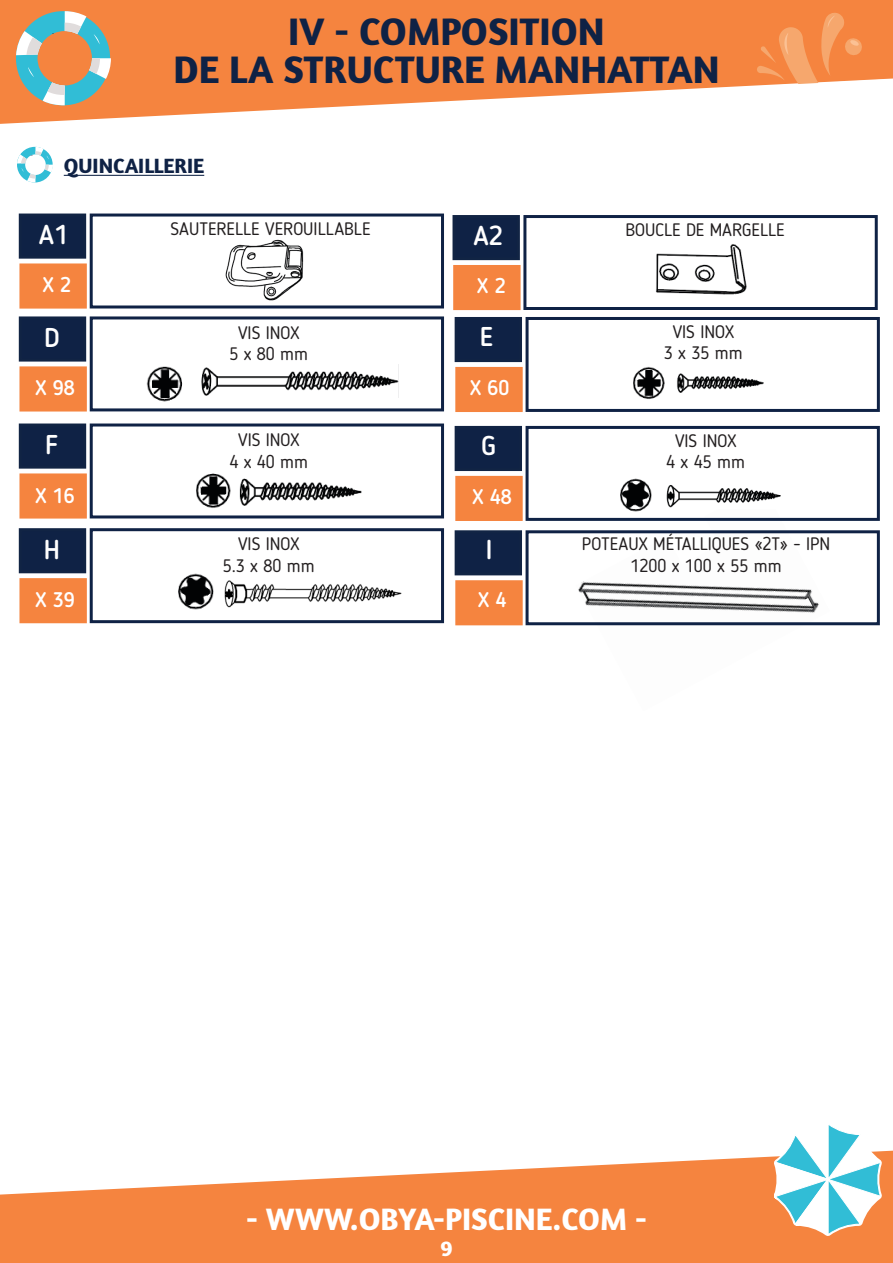
<style>
.page{position:relative;width:893px;height:1263px;background:#fff}
.page>*{position:absolute;margin:0;border:0;box-sizing:border-box;transform-origin:0 0}
.t1{font:700 39px "Amaranth";color:#0f2245}
.t2{font:700 31.5px "Amaranth";color:#fff}
.t3{font:500 27px "Blogger Sans";color:#fff}
.t4{font:700 22.5px "Amaranth";color:#fff}
.t5{font:500 21px "Blogger Sans";color:#fff}
.Style_de_paragraphe_1{font:700 21px "Amaranth";color:#0f2245}
.t6{font:18px "Blogger Sans";color:#231f20}
</style>
<div class="page">
<svg style="left:0;top:0;width:893px;height:124px;background:#f69154"></svg>
<svg style="left:0;top:1157px;width:762px;height:106px;fill:#f5843f"></svg>
<svg style="left:16px;top:11px;width:95px;height:94px;background:#aeaa92"></svg>
<svg style="left:757px;top:12px;width:136px;height:65px;background:#f58c4a"></svg>
<svg style="left:585px;top:77px;width:308px;height:47px"></svg>
<svg style="left:762px;top:1125px;width:131px;height:138px"></svg>
<hr style="left:64px;top:175px;width:140px;height:1px;background:#0f2245">
<svg style="left:17px;top:147px;width:36px;height:35px"></svg>
<img style="left:576px;top:581px;width:254px;height:45px">
<div style="left:455px;top:530px;width:67px;height:45px;background:#0f2245"></div>
<div style="left:526px;top:530px;width:354px;height:95px;border:3px solid #0f2245"></div>
<div style="left:455px;top:580px;width:68px;height:45px;background:#f5843f;border:3px solid #f5843f"></div>
<div style="left:455px;top:317px;width:67px;height:45px;background:#0f2245"></div>
<div style="left:526px;top:317px;width:354px;height:95px;border:3px solid #0f2245"></div>
<div style="left:455px;top:367px;width:68px;height:45px;background:#f5843f;border:3px solid #f5843f"></div>
<div style="left:455px;top:426px;width:67px;height:45px;background:#0f2245"></div>
<div style="left:526px;top:426px;width:354px;height:95px;border:3px solid #0f2245"></div>
<div style="left:455px;top:476px;width:68px;height:45px;background:#f5843f;border:3px solid #f5843f"></div>
<div style="left:19px;top:423px;width:67px;height:46px;background:#0f2245;border:3px solid #112444"></div>
<div style="left:90px;top:423px;width:354px;height:95px;border:3px solid #0f2245"></div>
<div style="left:19px;top:473px;width:68px;height:46px;background:#f5843f;border:3px solid #f5843f"></div>
<img style="left:677px;top:373px;width:87px;height:20px">
<img style="left:633px;top:366px;width:32px;height:33px">
<img style="left:666px;top:485px;width:115px;height:23px">
<img style="left:620px;top:478px;width:32px;height:34px">
<div style="left:19px;top:528px;width:67px;height:45px;background:#0f2245"></div>
<div style="left:90px;top:528px;width:354px;height:95px;border:3px solid #0f2245"></div>
<div style="left:19px;top:578px;width:68px;height:45px;background:#f5843f;border:3px solid #f5843f"></div>
<img style="left:179px;top:573px;width:35px;height:37px">
<img style="left:239px;top:478px;width:123px;height:28px">
<img style="left:197px;top:473px;width:34px;height:35px">
<div style="left:19px;top:316px;width:67px;height:46px;background:#0f2245;border:3px solid #112444"></div>
<div style="left:90px;top:316px;width:354px;height:95px;border:3px solid #0f2245"></div>
<div style="left:19px;top:366px;width:68px;height:45px;background:#f5843f;border:3px solid #f5843f"></div>
<img style="left:201px;top:367px;width:197px;height:29px">
<img style="left:147px;top:366px;width:36px;height:36px">
<div style="left:19px;top:214px;width:67px;height:45px;background:#0f2245"></div>
<div style="left:90px;top:214px;width:354px;height:94px;border:3px solid #0f2245"></div>
<div style="left:19px;top:263px;width:68px;height:46px;background:#f5843f;border:3px solid #f5843f"></div>
<div style="left:452px;top:215px;width:68px;height:45px;background:#0f2245;border:3px solid #112444"></div>
<div style="left:523px;top:215px;width:355px;height:95px;border:3px solid #0f2245"></div>
<div style="left:453px;top:265px;width:68px;height:45px;background:#f5843f;border:3px solid #f5843f"></div>
<img style="left:225px;top:239px;width:79px;height:62px">
<img style="left:656px;top:244px;width:91px;height:51px">
<img style="left:224px;top:580px;width:178px;height:28px">
<p class="t1" style="left:288px;top:7px;width:318px">IV - COMPOSITION</p>
<p class="t1" style="left:173px;top:45px;width:548px">DE LA STRUCTURE MANHATTAN</p>
<p class="Style_de_paragraphe_1" style="left:64px;top:153px;width:142px">QUINCAILLERIE</p>
<p class="t3" style="left:39px;top:218px;width:31px">A1</p>
<p class="t5" style="left:43px;top:272px;width:30px">X 2</p>
<p class="t3" style="left:44px;top:321px;width:17px">D</p>
<p class="t5" style="left:36px;top:375px;width:41px">X 98</p>
<p class="t3" style="left:45px;top:429px;width:15px">F</p>
<p class="t5" style="left:36px;top:483px;width:41px">X 16</p>
<p class="t3" style="left:44px;top:533px;width:18px">H</p>
<p class="t5" style="left:36px;top:587px;width:41px">X 39</p>
<p class="t6" style="left:171px;top:218px;width:201px">SAUTERELLE VEROUILLABLE</p>
<p class="t6" style="left:238px;top:322px;width:63px">VIS INOX</p>
<p class="t6" style="left:229px;top:343px;width:80px">5 x 80 mm</p>
<p class="t6" style="left:238px;top:429px;width:63px">VIS INOX</p>
<p class="t6" style="left:229px;top:451px;width:80px">4 x 40 mm</p>
<p class="t6" style="left:238px;top:533px;width:63px">VIS INOX</p>
<p class="t6" style="left:223px;top:555px;width:94px">5.3 x 80 mm</p>
<p class="t3" style="left:474px;top:219px;width:31px">A2</p>
<p class="t5" style="left:477px;top:273px;width:30px">X 2</p>
<p class="t3" style="left:480px;top:320px;width:15px">E</p>
<p class="t5" style="left:470px;top:375px;width:41px">X 60</p>
<p class="t3" style="left:481px;top:429px;width:16px">G</p>
<p class="t5" style="left:472px;top:484px;width:41px">X 48</p>
<p class="t3" style="left:486px;top:533px;width:8px">I</p>
<p class="t5" style="left:478px;top:587px;width:30px">X 4</p>
<p class="t6" style="left:625px;top:219px;width:161px">BOUCLE DE MARGELLE</p>
<p class="t6" style="left:673px;top:321px;width:63px">VIS INOX</p>
<p class="t6" style="left:664px;top:342px;width:80px">3 x 35 mm</p>
<p class="t6" style="left:675px;top:430px;width:63px">VIS INOX</p>
<p class="t6" style="left:666px;top:451px;width:80px">4 x 45 mm</p>
<p class="t6" style="left:582px;top:533px;width:250px">POTEAUX MÉTALLIQUES «2T» - IPN</p>
<p class="t6" style="left:630px;top:555px;width:153px">1200 x 100 x 55 mm</p>
<h2 class="t2" style="left:246px;top:1199px;width:402px">- WWW.OBYA-PISCINE.COM -</h2>
<p class="t4" style="left:440px;top:1234px;width:14px">9</p>
</div>
